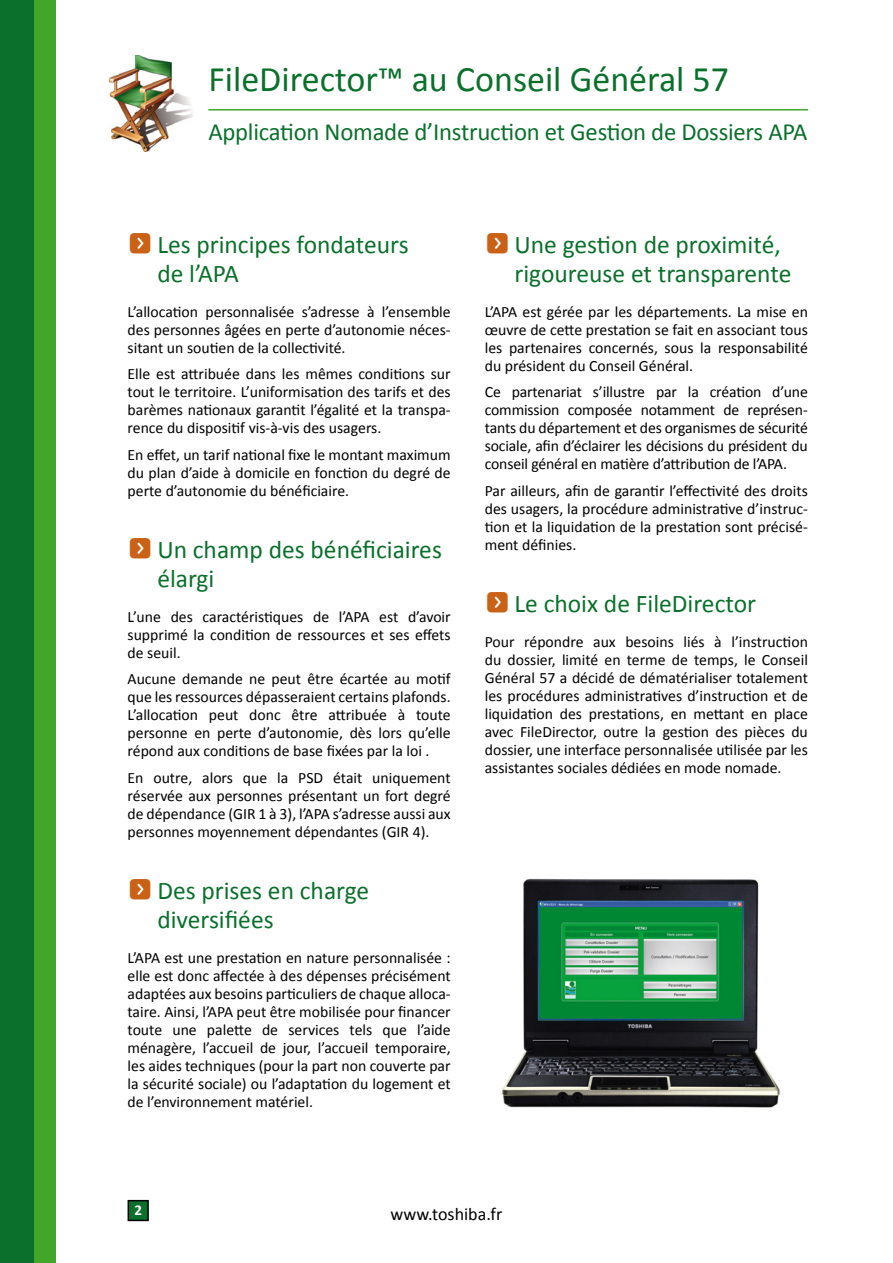
<style>
.page{position:relative;width:893px;height:1263px;background:#fff}
.page>*{position:absolute;margin:0;border:0;box-sizing:border-box;transform-origin:0 0}
.t1{font:36px "Calibri";color:#0a702b}
.t2{font:25.5px/28.5px "Calibri";color:#0a702b}
.t3{font:24.75px "Calibri";letter-spacing:-.01em;color:#0a702b}
.t4{font:18px "Calibri";color:#000}
.t5{font:15.75px/18px "Calibri";color:#000;text-align:justify}
.t6{font:700 15px "Calibri";color:#fff}
.s1{font-family:"Button Bonus Rounded Negative";color:#c96117}
</style>
<div class="page">
<div style="left:0;top:0;width:34px;height:1263px;background:#0a702b"></div>
<div style="left:34px;top:0;width:21px;height:1263px;background:#42a62a"></div>
<div style="left:128px;top:1201px;width:20px;height:19px;background:#0a702b"></div>
<div style="left:128px;top:1200px;width:21px;height:21px;border:2px solid #000"></div>
<img style="left:108px;top:55px;width:85px;height:96px">
<hr style="left:208px;top:109px;width:600px;height:2px;background:#42a62a">
<img style="left:502px;top:878px;width:278px;height:230px">
<h1 class="t1" style="left:208px;top:57px;width:522px">FileDirector™ au Conseil Général 57</h1>
<h3 class="t3" style="left:208px;top:117px;width:601px">Application Nomade d’Instruction et Gestion de Dossiers APA</h3>
<h2 class="t2" style="left:157px;top:230px;width:253px;text-indent:-30px"><span class="s1">f</span> Les principes fondateurs de l’APA</h2>
<p class="t5" style="left:128px;top:302px;width:325px">L’allocation personnalisée s’adresse à l’ensemble des personnes âgées en perte d’autonomie néces&shy;sitant un soutien de la collectivité.</p>
<p class="t5" style="left:128px;top:365px;width:325px">Elle est attribuée dans les mêmes conditions sur tout le territoire. L’uniformisation des tarifs et des barèmes nationaux garantit l’égalité et la transpa&shy;rence du dispositif vis-à-vis des usagers.</p>
<p class="t5" style="left:128px;top:445px;width:325px">En effet, un tarif national fixe le montant maximum du plan d’aide à domicile en fonction du degré de perte d’autonomie du bénéficiaire.</p>
<h2 class="t2" style="left:157px;top:535px;width:286px;text-indent:-30px"><span class="s1">f</span> Un champ des bénéficiaires élargi</h2>
<p class="t5" style="left:128px;top:607px;width:325px">L’une des caractéristiques de l’APA est d’avoir supprimé la condition de ressources et ses effets de seuil.</p>
<p class="t5" style="left:128px;top:670px;width:325px">Aucune demande ne peut être écartée au motif que les ressources dépasseraient certains plafonds.<br>L’allocation peut donc être attribuée à toute personne en perte d’autonomie, dès lors qu’elle répond aux conditions de base fixées par la loi .</p>
<p class="t5" style="left:128px;top:768px;width:325px">En outre, alors que la PSD était uniquement réservée aux personnes présentant un fort degré de dépendance (GIR 1 à 3), l’APA s’adresse aussi aux personnes moyennement dépendantes (GIR 4).</p>
<h2 class="t2" style="left:157px;top:876px;width:213px;text-indent:-30px"><span class="s1">f</span> Des prises en charge diversifiées</h2>
<p class="t5" style="left:128px;top:948px;width:325px">L’APA est une prestation en nature personnalisée : elle est donc affectée à des dépenses précisément adaptées aux besoins particuliers de chaque alloca&shy;taire. Ainsi, l’APA peut être mobilisée pour financer toute une palette de services tels que l’aide ménagère, l’accueil de jour, l’accueil temporaire, les aides techniques (pour la part non couverte par la sécurité sociale) ou l’adaptation du logement et de l’environnement matériel.</p>
<h2 class="t2" style="left:514px;top:230px;width:278px;text-indent:-30px"><span class="s1">f</span> Une gestion de proximité, rigoureuse et transparente</h2>
<p class="t5" style="left:485px;top:302px;width:325px">L’APA est gérée par les départements. La mise en œuvre de cette prestation se fait en associant tous les partenaires concernés, sous la responsabilité du président du Conseil Général.</p>
<p class="t5" style="left:485px;top:383px;width:325px">Ce partenariat s’illustre par la création d’une commission composée notamment de représen&shy;tants du département et des organismes de sécurité sociale, afin d’éclairer les décisions du président du conseil général en matière d’attribution de l’APA.</p>
<p class="t5" style="left:485px;top:481px;width:325px">Par ailleurs, afin de garantir l’effectivité des droits des usagers, la procédure administrative d’instruc&shy;tion et la liquidation de la prestation sont précisé&shy;ment définies.</p>
<h2 class="t2" style="left:485px;top:589px;width:273px"><span class="s1">f</span> Le choix de FileDirector</h2>
<p class="t5" style="left:485px;top:633px;width:325px">Pour répondre aux besoins liés à l’instruction du dossier, limité en terme de temps, le Conseil Général 57 a décidé de dématérialiser totalement les procédures administratives d’instruction et de liquidation des prestations, en mettant en place avec FileDirector, outre la gestion des pièces du dossier, une interface personnalisée utilisée par les assistantes sociales dédiées en mode nomade.</p>
<p class="t6" style="left:134px;top:1201px;width:9px">2</p>
<p class="t4" style="left:391px;top:1203px;width:113px">www.toshiba.fr</p>
</div>
